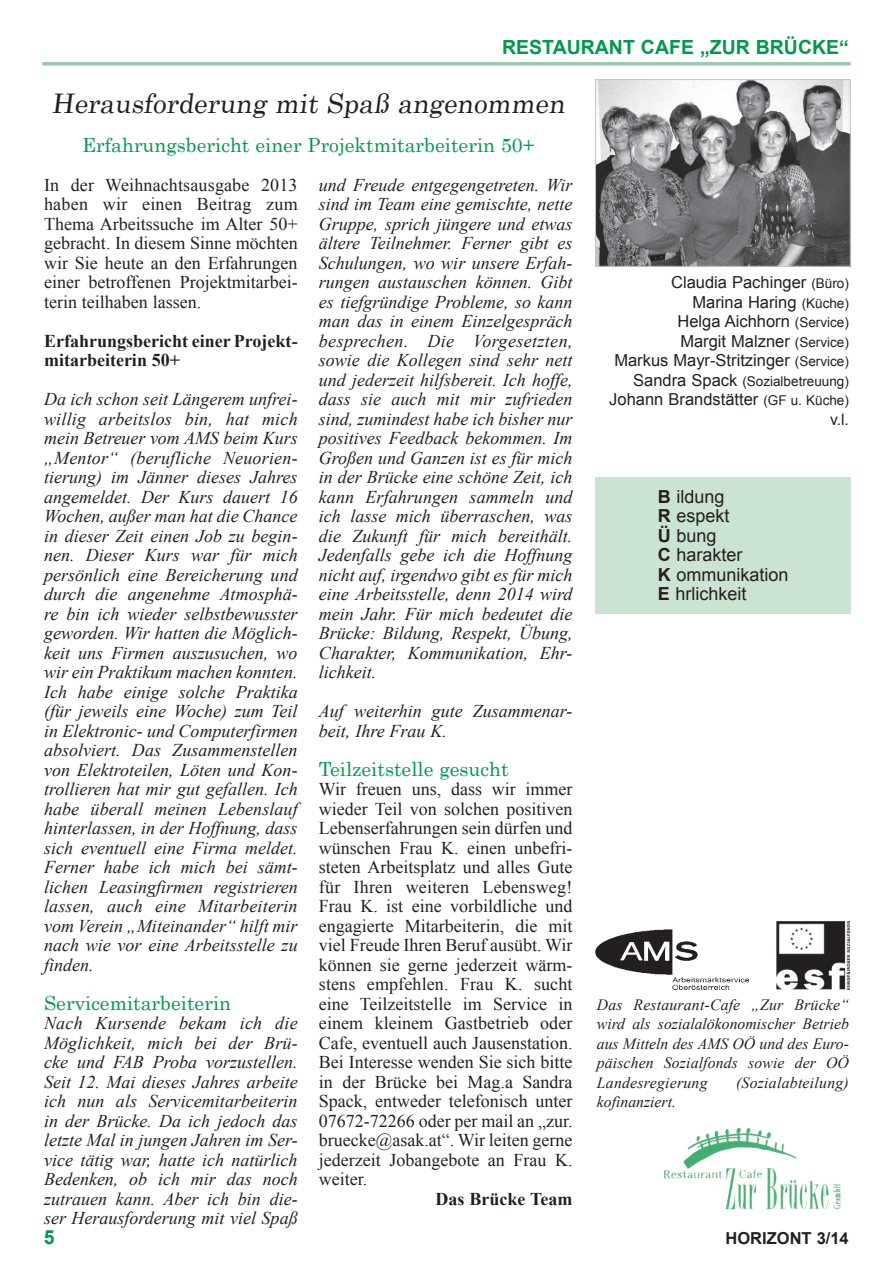
<style>
.page{position:relative;width:893px;height:1263px;background:#fff}
.page>*{position:absolute;margin:0;border:0;box-sizing:border-box;transform-origin:0 0}
.t1{font:27px "Century";color:#231f20}
.t2{font:19.5px "Century";color:#00994e}
.t3{font:700 19.5px "Arial";color:#00994e}
.t4{font:italic 18px/19.5px "Times New Roman";color:#231f20;text-align:justify}
.t5{font:18px/19.5px "Times New Roman";color:#231f20;text-align:justify}
.t6{font:700 18px/19.5px "Times New Roman";color:#231f20}
.t7{font:18px/19.5px "Arial";color:#231f20}
.t8{font:700 18px "Arial";color:#231f20}
.t9{font:16.5px/19.5px "Arial";color:#231f20;text-align:right}
.t10{font:700 16.5px "Arial";color:#231f20}
.t11{font:italic 15.75px/19.5px "Times New Roman";letter-spacing:.01em;color:#231f20;text-align:justify}
.t12{font:15.75px "Arial";color:#231f20}
.t13{font:13.5px "Arial";color:#231f20}
.s1{font-size:13.5px}
.s2{font-size:16.5px}
.s3{font-weight:700}
</style>
<div class="page">
<hr style="left:43px;top:62px;width:807px;height:3px;background:#9bccab">
<img style="left:597px;top:81px;width:251px;height:183px">
<div style="left:595px;top:79px;width:255px;height:187px;border:1px solid #c7c8ca"></div>
<img style="left:596px;top:929px;width:152px;height:60px">
<img style="left:777px;top:921px;width:72px;height:68px">
<img style="left:663px;top:1127px;width:178px;height:83px">
<div style="left:595px;top:478px;width:255px;height:136px;background:#cbe3d1"></div>
<p class="t3" style="left:502px;top:34px;width:15px">RESTAURANT</p>
<p class="t3" style="left:641px;top:34px;width:84px">CAFE „ZUR</p>
<p class="t3" style="left:756px;top:34px;width:57px">BRÜCKE</p>
<p class="t3" style="left:839px;top:34px;width:11px">“</p>
<h1 class="t1" style="left:52px;top:80px;width:520px">Herausforderung mit Spaß angenommen</h1>
<p class="t2" style="left:82px;top:128px;width:454px">Erfahrungsbericht einer Projektmitarbeiterin 50+</p>
<p class="t5" style="left:44px;top:174px;width:255px">In der Weihnachtsausgabe 2013 haben wir einen Beitrag zum Thema Arbeitssuche im Alter 50+ gebracht. In diesem Sinne möchten wir Sie heute an den Erfahrungen einer betroffenen Projektmitarbei&shy;terin teilhaben lassen.</p>
<p class="t6" style="left:44px;top:330px;width:255px">Erfahrungsbericht einer Projekt&shy;mitarbeiterin 50+</p>
<p class="t4" style="left:44px;top:389px;width:255px">Da ich schon seit Längerem unfrei&shy;willig arbeitslos bin, hat mich mein Betreuer vom AMS beim Kurs „Mentor“ (berufliche Neuorien&shy;tierung) im Jänner dieses Jahres angemeldet. Der Kurs dauert 16<br>Wochen, außer man hat die Chance in dieser Zeit einen Job zu begin&shy;nen. Dieser Kurs war für mich persönlich eine Bereicherung und durch die angenehme Atmosphä&shy;re bin ich wieder selbstbewusster geworden. Wir hatten die Möglich&shy;keit uns Firmen auszusuchen, wo wir ein Praktikum machen konnten.<br>Ich habe einige solche Praktika (für jeweils eine Woche) zum Teil in Elektronic- und Computerfirmen absolviert. Das Zusammenstellen von Elektroteilen, Löten und Kon&shy;trollieren hat mir gut gefallen. Ich habe überall meinen Lebenslauf hinterlassen, in der Hoffnung, dass sich eventuell eine Firma meldet.<br>Ferner habe ich mich bei sämt&shy;lichen Leasingfirmen registrieren lassen, auch eine Mitarbeiterin vom Verein „Miteinander“ hilft mir nach wie vor eine Arbeitsstelle zu finden.</p>
<p class="t2" style="left:44px;top:986px;width:189px">Servicemitarbeiterin</p>
<p class="t4" style="left:44px;top:1013px;width:255px">Nach Kursende bekam ich die Möglichkeit, mich bei der Brü&shy;cke und FAB Proba vorzustellen.<br>Seit 12. Mai dieses Jahres arbeite ich nun als Servicemitarbeiterin in der Brücke. Da ich jedoch das letzte Mal in jungen Jahren im Ser&shy;vice tätig war, hatte ich natürlich Bedenken, ob ich mir das noch zutrauen kann. Aber ich bin die&shy;ser Herausforderung mit viel Spaß</p>
<p class="t3" style="left:44px;top:1224px;width:12px">5</p>
<p class="t4" style="left:319px;top:174px;width:255px">und Freude entgegengetreten. Wir sind im Team eine gemischte, nette Gruppe, sprich jüngere und etwas ältere Teilnehmer. Ferner gibt es Schulungen, wo wir unsere Erfah&shy;rungen austauschen können. Gibt es tiefgründige Probleme, so kann man das in einem Einzelgespräch besprechen. Die Vorgesetzten, sowie die Kollegen sind sehr nett und jederzeit hilfsbereit. Ich hoffe, dass sie auch mit mir zufrieden sind, zumindest habe ich bisher nur positives Feedback bekommen. Im Großen und Ganzen ist es für mich in der Brücke eine schöne Zeit, ich kann Erfahrungen sammeln und ich lasse mich überraschen, was die Zukunft für mich bereithält.<br>Jedenfalls gebe ich die Hoffnung nicht auf, irgendwo gibt es für mich eine Arbeitsstelle, denn 2014 wird mein Jahr. Für mich bedeutet die Brücke: Bildung, Respekt, Übung, Charakter, Kommunikation, Ehr&shy;lichkeit.</p>
<p class="t4" style="left:319px;top:701px;width:255px">Auf weiterhin gute Zusammenar&shy;beit, Ihre Frau K.</p>
<p class="t2" style="left:319px;top:752px;width:191px">Teilzeitstelle gesucht</p>
<p class="t5" style="left:319px;top:779px;width:255px">Wir freuen uns, dass wir immer wieder Teil von solchen positiven Lebenserfahrungen sein dürfen und wünschen Frau K. einen unbefri&shy;steten Arbeitsplatz und alles Gute für Ihren weiteren Lebensweg!<br>Frau K. ist eine vorbildliche und engagierte Mitarbeiterin, die mit viel Freude Ihren Beruf ausübt. Wir können sie gerne jederzeit wärm&shy;stens empfehlen. Frau K. sucht eine Teilzeitstelle im Service in einem kleinem Gastbetrieb oder Cafe, eventuell auch Jausenstation.<br>Bei Interesse wenden Sie sich bitte in der Brücke bei Mag.a Sandra Spack, entweder telefonisch unter 07672-72266 oder per mail an „zur. bruecke@asak.at“. Wir leiten gerne jederzeit Jobangebote an Frau K. weiter.</p>
<p class="t6" style="left:436px;top:1188px;width:138px">Das Brücke Team</p>
<p class="t9" style="left:614px;top:273px;width:236px">Claudia Pachinger <span class="s1">(Büro)<br></span>Marina Haring <span class="s1">(Küche)<br></span>Helga Aichhorn <span class="s1">(Service)<br></span>Margit Malzner <span class="s1">(Service)<br></span>Markus Mayr-Stritzinger <span class="s1">(Service)</span></p>
<p class="t13" style="left:633px;top:372px;width:217px"><span class="s2">Sandra Spack</span> (Sozialbetreuung)</p>
<p class="t9" style="left:609px;top:390px;width:241px">Johann Brandstätter <span class="s1">(GF u. Küche)</span></p>
<p class="t12" style="left:830px;top:409px;width:20px">v.l.</p>
<p class="t7" style="left:658px;top:487px;width:73px"><span class="s3">B</span> ildung<br><span class="s3">R</span> espekt</p>
<p class="t8" style="left:604px;top:523px;width:34px">Ü</p>
<p class="t7" style="left:658px;top:526px;width:132px;text-indent:19px">bung<br><span class="s3">C</span> harakter<br><span class="s3">K</span> ommunikation<br><span class="s3">E</span> hrlichkeit</p>
<p class="t11" style="left:597px;top:994px;width:254px">Das Restaurant-Cafe „Zur Brücke“ wird als sozialalökonomischer Betrieb aus Mitteln des AMS OÖ und des Euro&shy;päischen Sozialfonds sowie der OÖ Landesregierung</p>
<p class="t11" style="left:736px;top:1072px;width:114px">(Sozialabteilung)</p>
<p class="t11" style="left:597px;top:1092px;width:81px">kofinanziert.</p>
<p class="t10" style="left:725px;top:1227px;width:24px">HORIZONT</p>
<p class="t10" style="left:817px;top:1227px;width:34px">3/14</p>
</div>
